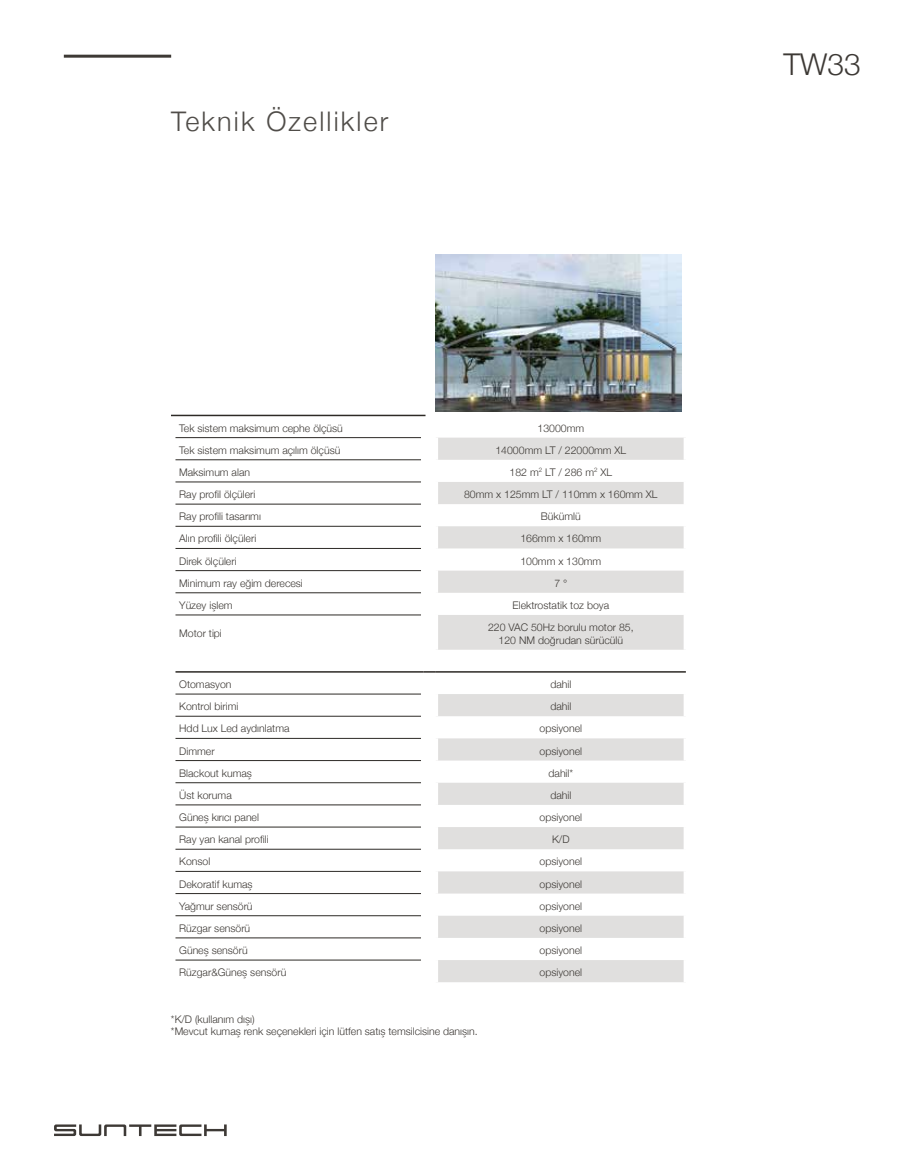
<style>
.page{position:relative;width:915px;height:1170px;background:#fff}
.page>*{position:absolute;margin:0;border:0;box-sizing:border-box;transform-origin:0 0}
.t1{font:300 30px "Helvetica Neue";color:#3d3935}
.t2{font:300 27px "Helvetica Neue";letter-spacing:.08em;color:#504d49}
.t3{font:300 10.5px/12.6px "Helvetica Neue";color:#3d3935;text-align:center}
</style>
<div class="page">
<hr style="left:64px;top:55px;width:107px;height:3px;background:#3d3935">
<svg style="left:435px;top:437px;width:250px;height:545px;fill:#e6e5e4"></svg>
<div style="left:433px;top:694px;width:5px;height:22px;background:#fff"></div>
<div style="left:683px;top:694px;width:5px;height:22px;background:#fff"></div>
<div style="left:433px;top:437px;width:5px;height:23px;background:#fff"></div>
<div style="left:683px;top:437px;width:5px;height:23px;background:#fff"></div>
<div style="left:433px;top:482px;width:5px;height:22px;background:#fff"></div>
<div style="left:683px;top:482px;width:5px;height:22px;background:#fff"></div>
<div style="left:433px;top:504px;width:5px;height:22px;background:#fff"></div>
<div style="left:683px;top:504px;width:5px;height:22px;background:#fff"></div>
<div style="left:433px;top:526px;width:5px;height:22px;background:#fff"></div>
<div style="left:683px;top:526px;width:5px;height:22px;background:#fff"></div>
<div style="left:433px;top:570px;width:5px;height:22px;background:#fff"></div>
<div style="left:683px;top:570px;width:5px;height:22px;background:#fff"></div>
<div style="left:433px;top:615px;width:5px;height:34px;background:#fff"></div>
<div style="left:683px;top:615px;width:5px;height:34px;background:#fff"></div>
<div style="left:433px;top:738px;width:5px;height:22px;background:#fff"></div>
<div style="left:683px;top:738px;width:5px;height:22px;background:#fff"></div>
<div style="left:433px;top:782px;width:5px;height:22px;background:#fff"></div>
<div style="left:683px;top:782px;width:5px;height:22px;background:#fff"></div>
<div style="left:433px;top:804px;width:5px;height:23px;background:#fff"></div>
<div style="left:683px;top:804px;width:5px;height:23px;background:#fff"></div>
<div style="left:433px;top:827px;width:5px;height:22px;background:#fff"></div>
<div style="left:683px;top:827px;width:5px;height:22px;background:#fff"></div>
<div style="left:433px;top:871px;width:5px;height:22px;background:#fff"></div>
<div style="left:683px;top:871px;width:5px;height:22px;background:#fff"></div>
<div style="left:433px;top:915px;width:5px;height:22px;background:#fff"></div>
<div style="left:683px;top:915px;width:5px;height:22px;background:#fff"></div>
<div style="left:433px;top:959px;width:5px;height:23px;background:#fff"></div>
<div style="left:683px;top:959px;width:5px;height:23px;background:#fff"></div>
<div style="left:433px;top:548px;width:5px;height:22px;background:#fff"></div>
<div style="left:683px;top:548px;width:5px;height:22px;background:#fff"></div>
<div style="left:433px;top:592px;width:5px;height:23px;background:#fff"></div>
<div style="left:683px;top:592px;width:5px;height:23px;background:#fff"></div>
<div style="left:433px;top:849px;width:5px;height:22px;background:#fff"></div>
<div style="left:683px;top:849px;width:5px;height:22px;background:#fff"></div>
<div style="left:433px;top:893px;width:5px;height:22px;background:#fff"></div>
<div style="left:683px;top:893px;width:5px;height:22px;background:#fff"></div>
<div style="left:433px;top:937px;width:5px;height:22px;background:#fff"></div>
<div style="left:683px;top:937px;width:5px;height:22px;background:#fff"></div>
<hr style="left:175px;top:437px;width:246px;height:1px;background:#2d2a26">
<hr style="left:175px;top:459px;width:246px;height:1px;background:#2d2a26">
<hr style="left:175px;top:481px;width:246px;height:1px;background:#2d2a26">
<hr style="left:175px;top:504px;width:246px;height:1px;background:#2d2a26">
<hr style="left:175px;top:526px;width:246px;height:1px;background:#2d2a26">
<hr style="left:175px;top:548px;width:246px;height:1px;background:#2d2a26">
<hr style="left:175px;top:570px;width:246px;height:1px;background:#2d2a26">
<hr style="left:175px;top:592px;width:246px;height:1px;background:#2d2a26">
<hr style="left:175px;top:614px;width:246px;height:1px;background:#2d2a26">
<hr style="left:175px;top:693px;width:246px;height:1px;background:#2d2a26">
<hr style="left:175px;top:716px;width:246px;height:1px;background:#2d2a26">
<hr style="left:175px;top:738px;width:246px;height:1px;background:#2d2a26">
<hr style="left:175px;top:760px;width:246px;height:1px;background:#2d2a26">
<hr style="left:175px;top:782px;width:246px;height:1px;background:#2d2a26">
<hr style="left:175px;top:804px;width:246px;height:1px;background:#2d2a26">
<hr style="left:175px;top:826px;width:246px;height:1px;background:#2d2a26">
<hr style="left:175px;top:848px;width:246px;height:1px;background:#2d2a26">
<hr style="left:175px;top:871px;width:246px;height:1px;background:#2d2a26">
<hr style="left:175px;top:893px;width:246px;height:1px;background:#2d2a26">
<hr style="left:175px;top:915px;width:246px;height:1px;background:#2d2a26">
<hr style="left:175px;top:937px;width:246px;height:1px;background:#2d2a26">
<hr style="left:175px;top:959px;width:246px;height:1px;background:#2d2a26">
<svg style="left:423px;top:671px;width:12px;height:1px"></svg>
<hr style="left:435px;top:671px;width:250px;height:1px;background:#2d2a26">
<hr style="left:171px;top:414px;width:254px;height:2px;background:#2d2a26">
<hr style="left:175px;top:671px;width:248px;height:1px;background:#2d2a26">
<img style="left:435px;top:255px;width:246px;height:156px">
<svg style="left:54px;top:1124px;width:172px;height:11px"></svg>
<h2 class="t2" style="left:171px;top:99px;width:219px">Teknik Özellikler</h2>
<p class="t3" style="left:179px;top:421px;width:165px">Tek sistem maksimum cephe ölçüsü</p>
<p class="t3" style="left:537px;top:421px;width:48px">13000mm</p>
<p class="t3" style="left:179px;top:443px;width:162px">Tek sistem maksimum açılım ölçüsü</p>
<p class="t3" style="left:495px;top:443px;width:132px">14000mm LT / 22000mm XL</p>
<p class="t3" style="left:179px;top:465px;width:72px">Maksimum alan</p>
<p class="t3" style="left:509px;top:465px;width:104px">182 m<sup>2</sup> LT / 286 m<sup>2</sup> XL</p>
<p class="t3" style="left:179px;top:487px;width:78px">Ray profil ölçüleri</p>
<p class="t3" style="left:464px;top:487px;width:195px">80mm x 125mm LT / 110mm x 160mm XL</p>
<p class="t3" style="left:179px;top:509px;width:83px">Ray profili tasarımı</p>
<p class="t3" style="left:540px;top:509px;width:41px">Bükümlü</p>
<p class="t3" style="left:179px;top:531px;width:79px">Alın profili ölçüleri</p>
<p class="t3" style="left:520px;top:531px;width:82px">166mm x 160mm</p>
<p class="t3" style="left:179px;top:553px;width:59px">Direk ölçüleri</p>
<p class="t3" style="left:520px;top:553px;width:82px">100mm x 130mm</p>
<p class="t3" style="left:179px;top:576px;width:125px">Minimum ray eğim derecesi</p>
<p class="t3" style="left:554px;top:576px;width:14px">7 °</p>
<p class="t3" style="left:179px;top:598px;width:55px">Yüzey işlem</p>
<p class="t3" style="left:512px;top:598px;width:98px">Elektrostatik toz boya</p>
<p class="t3" style="left:179px;top:626px;width:44px">Motor tipi</p>
<p class="t3" style="left:488px;top:620px;width:147px">220 VAC 50Hz borulu motor 85,<br>120 NM doğrudan sürücülü</p>
<p class="t3" style="left:179px;top:677px;width:54px">Otomasyon</p>
<p class="t3" style="left:550px;top:677px;width:22px">dahil</p>
<p class="t3" style="left:179px;top:699px;width:61px">Kontrol birimi</p>
<p class="t3" style="left:550px;top:699px;width:22px">dahil</p>
<p class="t3" style="left:179px;top:721px;width:112px">Hdd Lux Led aydınlatma</p>
<p class="t3" style="left:539px;top:721px;width:44px">opsiyonel</p>
<p class="t3" style="left:179px;top:743px;width:37px">Dimmer</p>
<p class="t3" style="left:539px;top:743px;width:44px">opsiyonel</p>
<p class="t3" style="left:179px;top:765px;width:74px">Blackout kumaş</p>
<p class="t3" style="left:548px;top:765px;width:26px">dahil*</p>
<p class="t3" style="left:179px;top:788px;width:54px">Üst koruma</p>
<p class="t3" style="left:550px;top:788px;width:22px">dahil</p>
<p class="t3" style="left:179px;top:810px;width:81px">Güneş kırıcı panel</p>
<p class="t3" style="left:539px;top:810px;width:44px">opsiyonel</p>
<p class="t3" style="left:179px;top:832px;width:91px">Ray yan kanal profili</p>
<p class="t3" style="left:552px;top:832px;width:19px">K/D</p>
<p class="t3" style="left:179px;top:854px;width:33px">Konsol</p>
<p class="t3" style="left:539px;top:854px;width:44px">opsiyonel</p>
<p class="t3" style="left:179px;top:876px;width:75px">Dekoratif kumaş</p>
<p class="t3" style="left:539px;top:876px;width:44px">opsiyonel</p>
<p class="t3" style="left:179px;top:898px;width:75px">Yağmur sensörü</p>
<p class="t3" style="left:539px;top:898px;width:44px">opsiyonel</p>
<p class="t3" style="left:179px;top:921px;width:72px">Rüzgar sensörü</p>
<p class="t3" style="left:539px;top:921px;width:44px">opsiyonel</p>
<p class="t3" style="left:179px;top:943px;width:70px">Güneş sensörü</p>
<p class="t3" style="left:539px;top:943px;width:44px">opsiyonel</p>
<p class="t3" style="left:179px;top:965px;width:108px">Rüzgar&amp;Güneş sensörü</p>
<p class="t3" style="left:539px;top:965px;width:44px">opsiyonel</p>
<p class="t3" style="left:171px;top:1011px;width:308px;text-align:left">*K/D (kullanım dışı)<br>*Mevcut kumaş renk seçenekleri için lütfen satış temsilcisine danışın.</p>
<h1 class="t1" style="left:783px;top:40px;width:79px">TW33</h1>
</div>
